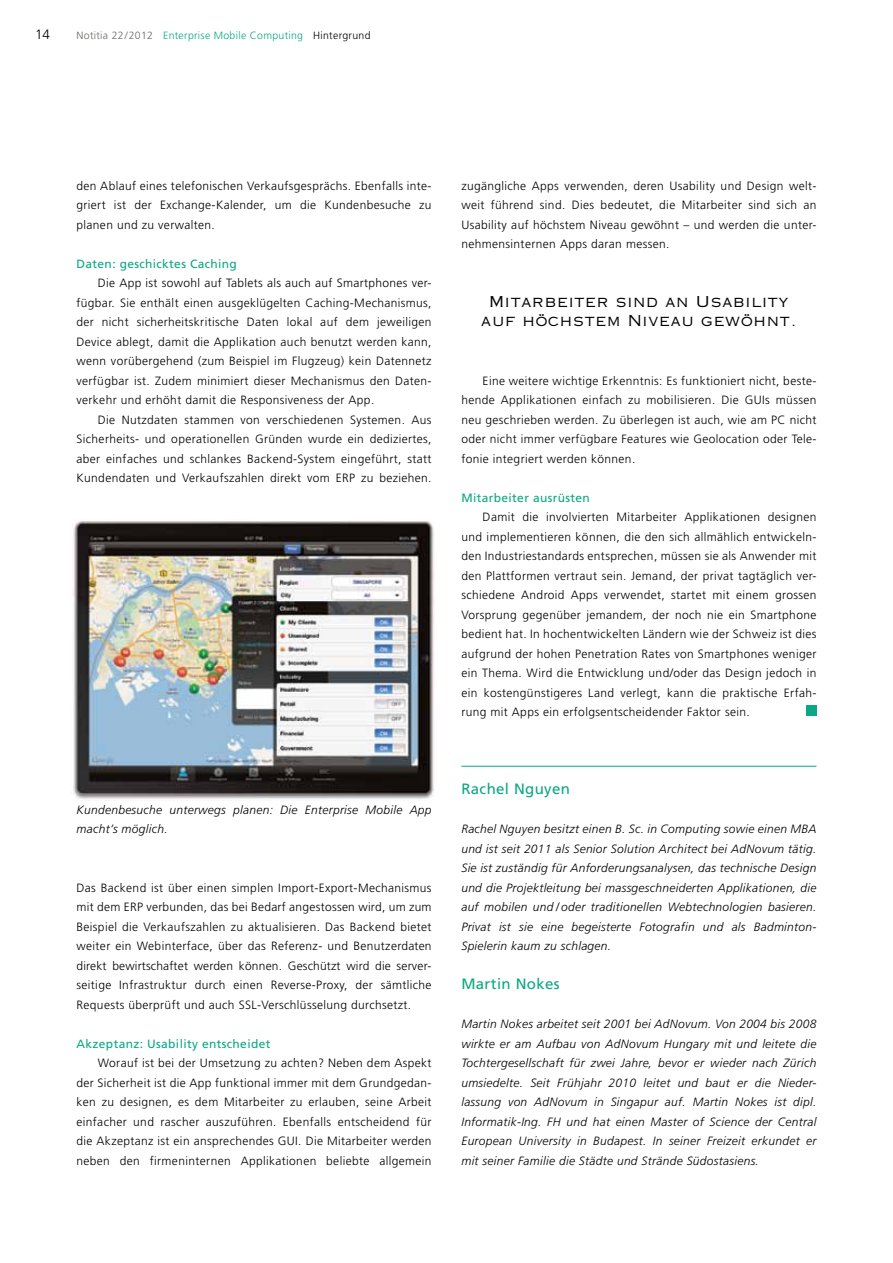
<style>
.page{position:relative;width:893px;height:1263px;background:#fff}
.page>*{position:absolute;margin:0;border:0;box-sizing:border-box;transform-origin:0 0}
.t1{font:15px/19.5px "Copperplate Thirty Two AB";letter-spacing:.05em;color:#000;text-align:center}
.t2{font:15px "Frutiger";letter-spacing:.025em;color:#0aa783}
.t3{font:300 13.5px "Frutiger";color:#000}
.t4{font:300 12px/19.5px "Frutiger";letter-spacing:.03em;color:#000;text-align:justify}
.t5{font:italic 300 12px/19.5px "Frutiger";letter-spacing:.025em;color:#000;text-align:justify}
.t6{font:12px "Frutiger";letter-spacing:.03em;color:#0aa783}
.t7{font:300 10.5px "Frutiger";letter-spacing:.03em;color:#0aa783}
.s1{color:#6a6864}
.s2{color:#000}
</style>
<div class="page">
<hr style="left:461px;top:766px;width:355px;height:1px;background:#0aa783">
<div style="left:806px;top:706px;width:10px;height:10px;background:#0aa783"></div>
<img style="left:73px;top:521px;width:362px;height:278px">
<p class="t3" style="left:35px;top:27px;width:17px">14</p>
<p class="t7" style="left:77px;top:29px;width:296px"><span class="s1">Notitia 22/2012</span> Enterprise Mobile Computing <span class="s2">Hintergrund</span></p>
<p class="t4" style="left:77px;top:176px;width:357px">den Ablauf eines telefonischen Verkaufsgesprächs. Ebenfalls inte&shy;griert ist der Exchange-Kalender, um die Kundenbesuche zu planen und zu verwalten.</p>
<p class="t6" style="left:77px;top:256px;width:162px">Daten: geschicktes Caching</p>
<p class="t4" style="left:77px;top:273px;width:357px;text-indent:21px">Die App ist sowohl auf Tablets als auch auf Smartphones ver&shy;fügbar. Sie enthält einen ausgeklügelten Caching-Mechanismus, der nicht sicherheitskritische Daten lokal auf dem jeweiligen Device ablegt, damit die Applikation auch benutzt werden kann, wenn vorübergehend (zum Beispiel im Flugzeug) kein Datennetz verfügbar ist. Zudem minimiert dieser Mechanismus den Daten&shy;verkehr und erhöht damit die Responsiveness der App.</p>
<p class="t4" style="left:77px;top:410px;width:357px;text-indent:21px">Die Nutzdaten stammen von verschiedenen Systemen. Aus Sicherheits- und operationellen Gründen wurde ein dediziertes, aber einfaches und schlankes Backend-System eingeführt, statt Kundendaten und Verkaufszahlen direkt vom ERP zu beziehen.</p>
<p class="t5" style="left:77px;top:800px;width:357px">Kundenbesuche unterwegs planen: Die Enterprise Mobile App macht’s möglich.</p>
<p class="t4" style="left:77px;top:878px;width:357px">Das Backend ist über einen simplen Import-Export-Mechanismus mit dem ERP verbunden, das bei Bedarf angestossen wird, um zum Beispiel die Verkaufszahlen zu aktualisieren. Das Backend bietet weiter ein Webinterface, über das Referenz- und Benutzerdaten direkt bewirtschaftet werden können. Geschützt wird die server&shy;seitige Infrastruktur durch einen Reverse-Proxy, der sämtliche Requests überprüft und auch SSL-Verschlüsselung durchsetzt.</p>
<p class="t6" style="left:77px;top:1036px;width:195px">Akzeptanz: Usability entscheidet</p>
<p class="t4" style="left:77px;top:1053px;width:357px;text-indent:21px">Worauf ist bei der Umsetzung zu achten? Neben dem Aspekt der Sicherheit ist die App funktional immer mit dem Grundgedan&shy;ken zu designen, es dem Mitarbeiter zu erlauben, seine Arbeit einfacher und rascher auszuführen. Ebenfalls entscheidend für die Akzeptanz ist ein ansprechendes GUI. Die Mitarbeiter werden neben den firmeninternen Applikationen beliebte allgemein</p>
<p class="t4" style="left:461px;top:176px;width:357px">zugängliche Apps verwenden, deren Usability und Design welt&shy;weit führend sind. Dies bedeutet, die Mitarbeiter sind sich an Usability auf höchstem Niveau gewöhnt – und werden die unter&shy;nehmensinternen Apps daran messen.</p>
<p class="t1" style="left:481px;top:291px;width:317px">Mitarbeiter sind an Usability auf höchstem Niveau gewöhnt.</p>
<p class="t4" style="left:461px;top:371px;width:357px;text-indent:21px">Eine weitere wichtige Erkenntnis: Es funktioniert nicht, beste&shy;hende Applikationen einfach zu mobilisieren. Die GUIs müssen neu geschrieben werden. Zu überlegen ist auch, wie am PC nicht oder nicht immer verfügbare Features wie Geolocation oder Tele&shy;fonie integriert werden können.</p>
<p class="t6" style="left:461px;top:490px;width:130px">Mitarbeiter ausrüsten</p>
<p class="t4" style="left:461px;top:507px;width:357px;text-indent:21px">Damit die involvierten Mitarbeiter Applikationen designen und implementieren können, die den sich allmählich entwickeln&shy;den Industriestandards entsprechen, müssen sie als Anwender mit den Plattformen vertraut sein. Jemand, der privat tagtäglich ver&shy;schiedene Android Apps verwendet, startet mit einem grossen Vorsprung gegenüber jemandem, der noch nie ein Smartphone bedient hat. In hochentwickelten Ländern wie der Schweiz ist dies aufgrund der hohen Penetration Rates von Smartphones weniger ein Thema. Wird die Entwicklung und/oder das Design jedoch in ein kostengünstigeres Land verlegt, kann die praktische Erfah&shy;rung mit Apps ein erfolgsentscheidender Faktor sein.</p>
<p class="t2" style="left:461px;top:780px;width:110px">Rachel Nguyen</p>
<p class="t5" style="left:461px;top:819px;width:357px">Rachel Nguyen besitzt einen B. Sc. in Computing sowie einen MBA und ist seit 2011 als Senior Solution Architect bei AdNovum tätig.<br>Sie ist zuständig für Anforderungsanalysen, das technische Design und die Projektleitung bei massgeschneiderten Applikationen, die auf mobilen und / oder traditionellen Webtechnologien basieren.<br>Privat ist sie eine begeisterte Fotografin und als Badminton-Spielerin kaum zu schlagen.</p>
<p class="t2" style="left:461px;top:975px;width:100px">Martin Nokes</p>
<p class="t5" style="left:461px;top:1014px;width:357px">Martin Nokes arbeitet seit 2001 bei AdNovum. Von 2004 bis 2008 wirkte er am Aufbau von AdNovum Hungary mit und leitete die Tochtergesellschaft für zwei Jahre, bevor er wieder nach Zürich umsiedelte. Seit Frühjahr 2010 leitet und baut er die Nieder&shy;lassung von AdNovum in Singapur auf. Martin Nokes ist dipl.<br>Informatik-Ing. FH und hat einen Master of Science der Central European University in Budapest. In seiner Freizeit erkundet er mit seiner Familie die Städte und Strände Südostasiens.</p>
</div>
